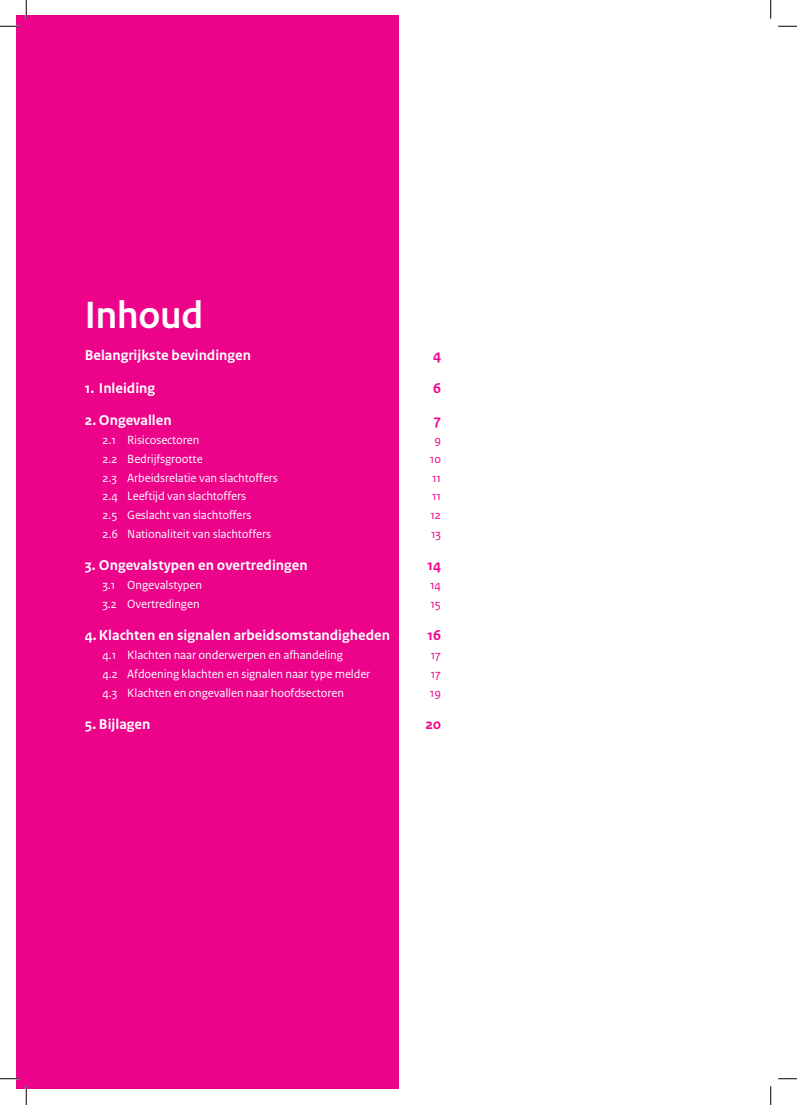
<style>
.page{position:relative;width:797px;height:1105px;background:#fff}
.page>*{position:absolute;margin:0;border:0;box-sizing:border-box;transform-origin:0 0}
.t1{font:700 40px "Rijksoverheid Sans Heading";color:#fff}
.t2{font:700 15px "Rijksoverheid Sans Text";color:#fff}
.t3{font:700 15px "Rijksoverheid Sans Text";color:#ed028a}
.t4{font:12.5px "Rijksoverheid Sans Text";letter-spacing:-.01em;color:#fff}
.t5{font:12.5px "Rijksoverheid Sans Text";color:#ed028a}
</style>
<div class="page">
<div style="left:16px;top:16px;width:382px;height:1073px;background:#ed028a"></div>
<svg style="left:0;top:25px;width:19px;height:2px"></svg>
<svg style="left:778px;top:25px;width:19px;height:2px"></svg>
<svg style="left:0;top:1078px;width:19px;height:1px"></svg>
<svg style="left:778px;top:1078px;width:19px;height:1px"></svg>
<svg style="left:25px;top:0;width:2px;height:19px"></svg>
<svg style="left:25px;top:1086px;width:2px;height:19px"></svg>
<svg style="left:770px;top:0;width:1px;height:19px"></svg>
<svg style="left:770px;top:1086px;width:1px;height:19px"></svg>
<h1 class="t1" style="left:85px;top:292px;width:120px">Inhoud</h1>
<p class="t2" style="left:85px;top:347px;width:168px">Belangrijkste bevindingen</p>
<p class="t3" style="left:433px;top:347px;width:9px">4</p>
<p class="t2" style="left:85px;top:379px;width:72px">1. Inleiding</p>
<p class="t3" style="left:433px;top:379px;width:9px">6</p>
<p class="t2" style="left:85px;top:412px;width:88px">2. Ongevallen</p>
<p class="t3" style="left:434px;top:412px;width:9px">7</p>
<p class="t4" style="left:102px;top:433px;width:99px">2.1 Risicosectoren</p>
<p class="t5" style="left:434px;top:433px;width:8px">9</p>
<p class="t4" style="left:102px;top:452px;width:102px">2.2 Bedrijfsgrootte</p>
<p class="t5" style="left:430px;top:452px;width:13px">10</p>
<p class="t4" style="left:102px;top:470px;width:177px">2.3 Arbeidsrelatie van slachtoffers</p>
<p class="t5" style="left:432px;top:470px;width:10px">11</p>
<p class="t4" style="left:102px;top:489px;width:145px">2.4 Leeftijd van slachtoffers</p>
<p class="t5" style="left:432px;top:489px;width:10px">11</p>
<p class="t4" style="left:102px;top:508px;width:151px">2.5 Geslacht van slachtoffers</p>
<p class="t5" style="left:430px;top:508px;width:12px">12</p>
<p class="t4" style="left:102px;top:527px;width:170px">2.6 Nationaliteit van slachtoffers</p>
<p class="t5" style="left:431px;top:527px;width:11px">13</p>
<p class="t2" style="left:85px;top:557px;width:224px">3. Ongevalstypen en overtredingen</p>
<p class="t3" style="left:427px;top:557px;width:15px">14</p>
<p class="t4" style="left:102px;top:578px;width:101px">3.1 Ongevalstypen</p>
<p class="t5" style="left:430px;top:578px;width:12px">14</p>
<p class="t4" style="left:102px;top:597px;width:99px">3.2 Overtredingen</p>
<p class="t5" style="left:430px;top:597px;width:12px">15</p>
<p class="t2" style="left:85px;top:627px;width:307px">4. Klachten en signalen arbeidsomstandigheden</p>
<p class="t3" style="left:427px;top:627px;width:15px">16</p>
<p class="t4" style="left:102px;top:648px;width:242px">4.1 Klachten naar onderwerpen en afhandeling</p>
<p class="t5" style="left:431px;top:648px;width:12px">17</p>
<p class="t4" style="left:102px;top:667px;width:269px">4.2 Afdoening klachten en signalen naar type melder</p>
<p class="t5" style="left:431px;top:667px;width:12px">17</p>
<p class="t4" style="left:102px;top:685px;width:243px">4.3 Klachten en ongevallen naar hoofdsectoren</p>
<p class="t5" style="left:430px;top:685px;width:13px">19</p>
<p class="t2" style="left:85px;top:716px;width:67px">5. Bijlagen</p>
<p class="t3" style="left:425px;top:716px;width:17px">20</p>
</div>
